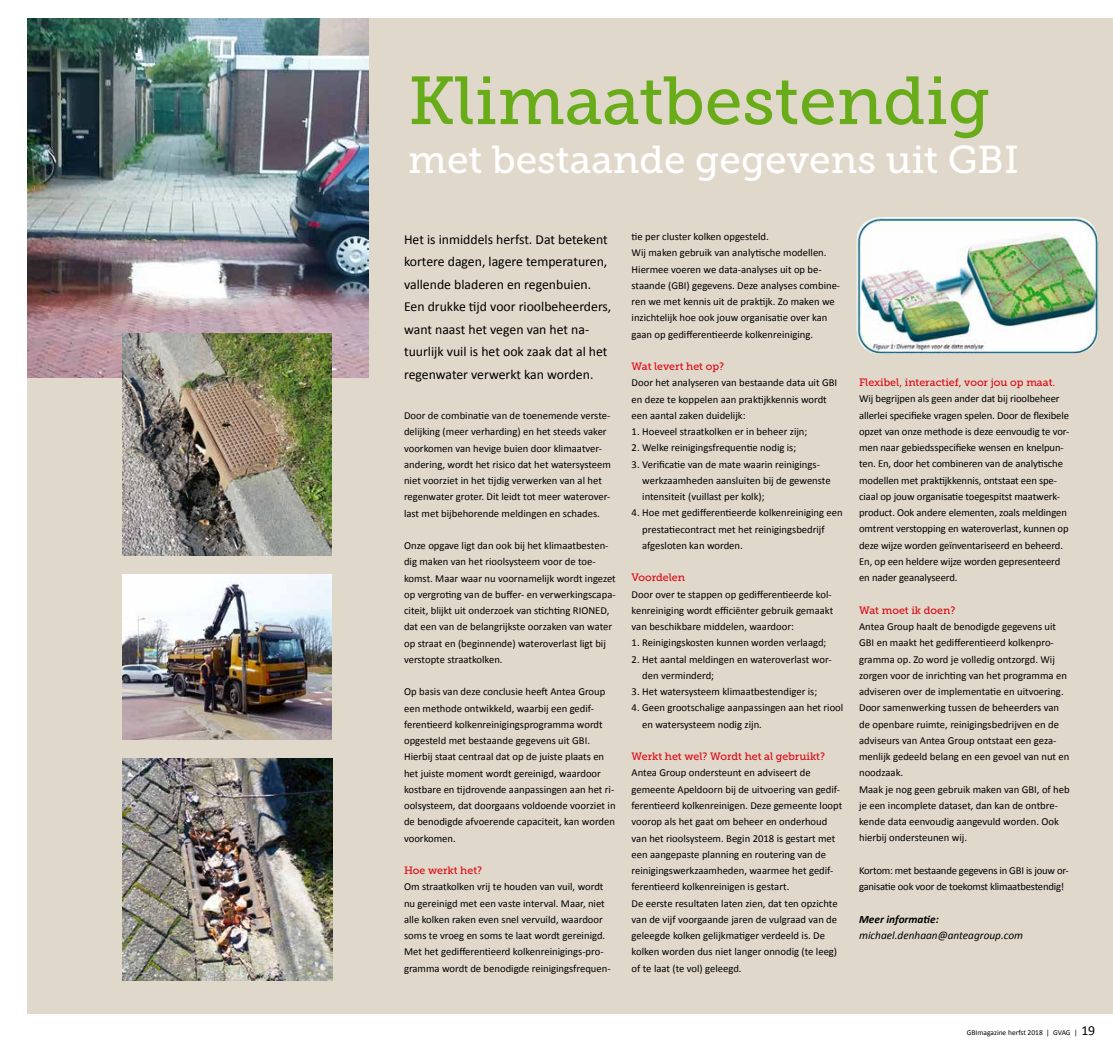
<style>
.page{position:relative;width:1113px;height:1053px;background:#fff}
.page>*{position:absolute;margin:0;border:0;box-sizing:border-box;transform-origin:0 0}
.t1{font:67.5px "Museo Slab 500";color:#69ac1a}
.t2{font:38.75px "Museo Slab 500";color:#fff}
.t3{font:13.75px/22.5px "Calibri";color:#000}
.t4{font:italic 11.25px "Calibri";color:#000}
.t5{font:italic 700 11.25px "Calibri";color:#000}
.t6{font:10.62px/16.2px "Calibri";color:#000}
.t7{font:10.62px "Museo Slab 500";color:#de0411}
.t8{font:10.62px/16.2px "Calibri";letter-spacing:-.02em;color:#000}
.t9{font:7.5px "Calibri";color:#000}
.s1{font-size:13.75px}
</style>
<div class="page">
<div style="left:27px;top:18px;width:1086px;height:995px;background:#e0d8ca"></div>
<img style="left:123px;top:758px;width:210px;height:222px">
<img style="left:27px;top:18px;width:342px;height:359px">
<img style="left:123px;top:333px;width:208px;height:222px">
<img style="left:123px;top:574px;width:208px;height:165px">
<img style="left:856px;top:217px;width:242px;height:137px">
<h1 class="t1" style="left:408px;top:63px;width:583px">Klimaatbestendig</h1>
<h2 class="t2" style="left:408px;top:138px;width:612px">met bestaande gegevens uit GBI</h2>
<p class="t3" style="left:404px;top:227px;width:209px">Het is inmiddels herfst. Dat betekent kortere dagen, lagere temperaturen, vallende bladeren en regenbuien.<br>Een drukke tijd voor rioolbeheerders, want naast het vegen van het na&shy;tuurlijk vuil is het ook zaak dat al het regenwater verwerkt kan worden.</p>
<p class="t6" style="left:404px;top:407px;width:208px">Door de combinatie van de toenemende verste&shy;delijking (meer verharding) en het steeds vaker voorkomen van hevige buien door klimaatver&shy;andering, wordt het risico dat het watersysteem niet voorziet in het tijdig verwerken van al het regenwater groter. Dit leidt tot meer waterover&shy;last met bijbehorende meldingen en schades.</p>
<p class="t6" style="left:404px;top:537px;width:213px">Onze opgave ligt dan ook bij het klimaatbesten&shy;dig maken van het rioolsysteem voor de toe&shy;komst. Maar waar nu voornamelijk wordt ingezet op vergroting van de buffer- en verwerkingscapa&shy;citeit, blijkt uit onderzoek van stichting RIONED, dat een van de belangrijkste oorzaken van water op straat en (beginnende) wateroverlast ligt bij verstopte straatkolken.</p>
<p class="t6" style="left:404px;top:683px;width:213px">Op basis van deze conclusie heeft Antea Group een methode ontwikkeld, waarbij een gedif&shy;ferentieerd kolkenreinigingsprogramma wordt opgesteld met bestaande gegevens uit GBI.<br>Hierbij staat centraal dat op de juiste plaats en het juiste moment wordt gereinigd, waardoor kostbare en tijdrovende aanpassingen aan het ri&shy;oolsysteem, dat doorgaans voldoende voorziet in de benodigde afvoerende capaciteit, kan worden voorkomen.</p>
<p class="t7" style="left:404px;top:864px;width:80px">Hoe werkt het?</p>
<p class="t6" style="left:404px;top:878px;width:208px">Om straatkolken vrij te houden van vuil, wordt nu gereinigd met een vaste interval. Maar, niet alle kolken raken even snel vervuild, waardoor soms te vroeg en soms te laat wordt gereinigd.<br>Met het gedifferentieerd kolkenreinigings-pro&shy;gramma wordt de benodigde reinigingsfrequen-</p>
<p class="t6" style="left:631px;top:228px;width:210px">tie per cluster kolken opgesteld.<br>Wij maken gebruik van analytische modellen.<br>Hiermee voeren we data-analyses uit op be&shy;staande (GBI) gegevens. Deze analyses combine&shy;ren we met kennis uit de praktijk. Zo maken we inzichtelijk hoe ook jouw organisatie over kan gaan op gedifferentieerde kolkenreiniging.</p>
<p class="t7" style="left:631px;top:360px;width:94px">Wat levert het op?</p>
<p class="t6" style="left:631px;top:374px;width:207px">Door het analyseren van bestaande data uit GBI en deze te koppelen aan praktijkkennis wordt een aantal zaken duidelijk:</p>
<p class="t6" style="left:631px;top:423px;width:177px">1. Hoeveel straatkolken er in beheer zijn;</p>
<p class="t6" style="left:631px;top:439px;width:166px">2. Welke reinigingsfrequentie nodig is;</p>
<p class="t6" style="left:642px;top:455px;width:190px;text-indent:-11px">3. Verificatie van de mate waarin reinigings&shy;werkzaamheden aansluiten bij de gewenste intensiteit (vuillast per kolk);</p>
<p class="t6" style="left:642px;top:504px;width:202px;text-indent:-11px">4. Hoe met gedifferentieerde kolkenreiniging een prestatiecontract met het reinigingsbedrijf afgesloten kan worden.</p>
<p class="t7" style="left:631px;top:571px;width:55px">Voordelen</p>
<p class="t6" style="left:631px;top:585px;width:203px">Door over te stappen op gedifferentieerde kol&shy;kenreiniging wordt efficiënter gebruik gemaakt van beschikbare middelen, waardoor:</p>
<p class="t6" style="left:631px;top:634px;width:196px">1. Reinigingskosten kunnen worden verlaagd;</p>
<p class="t6" style="left:642px;top:650px;width:191px;text-indent:-11px">2. Het aantal meldingen en wateroverlast wor&shy;den verminderd;</p>
<p class="t6" style="left:631px;top:683px;width:187px">3. Het watersysteem klimaatbestendiger is;</p>
<p class="t6" style="left:642px;top:699px;width:203px;text-indent:-11px">4. Geen grootschalige aanpassingen aan het riool en watersysteem nodig zijn.</p>
<p class="t7" style="left:631px;top:750px;width:195px">Werkt het wel? Wordt het al gebruikt?</p>
<p class="t6" style="left:631px;top:764px;width:212px">Antea Group ondersteunt en adviseert de gemeente Apeldoorn bij de uitvoering van gedif&shy;ferentieerd kolkenreinigen. Deze gemeente loopt voorop als het gaat om beheer en onderhoud van het rioolsysteem. Begin 2018 is gestart met een aangepaste planning en routering van de reinigingswerkzaamheden, waarmee het gedif&shy;ferentieerd kolkenreinigen is gestart.<br>De eerste resultaten laten zien, dat ten opzichte van de vijf voorgaande jaren de vulgraad van de geleegde kolken gelijkmatiger verdeeld is. De kolken worden dus niet langer onnodig (te leeg) of te laat (te vol) geleegd.</p>
<p class="t7" style="left:859px;top:376px;width:198px">Flexibel, interactief, voor jou op maat.</p>
<p class="t6" style="left:859px;top:390px;width:212px">Wij begrijpen als geen ander dat bij rioolbeheer allerlei specifieke vragen spelen. Door de flexibele opzet van onze methode is deze eenvoudig te vor&shy;men naar gebiedsspecifieke wensen en knelpun&shy;ten. En, door het combineren van de analytische modellen met praktijkkennis, ontstaat een spe&shy;ciaal op jouw organisatie toegespitst maatwerk&shy;product. Ook andere elementen, zoals meldingen omtrent verstopping en wateroverlast, kunnen op deze wijze worden geïnventariseerd en beheerd.<br>En, op een heldere wijze worden gepresenteerd en nader geanalyseerd.</p>
<p class="t7" style="left:859px;top:604px;width:98px">Wat moet ik doen?</p>
<p class="t6" style="left:859px;top:618px;width:212px">Antea Group haalt de benodigde gegevens uit GBI en maakt het gedifferentieerd kolkenpro&shy;gramma op. Zo word je volledig ontzorgd. Wij zorgen voor de inrichting van het programma en adviseren over de implementatie en uitvoering.<br>Door samenwerking tussen de beheerders van de openbare ruimte, reinigingsbedrijven en de adviseurs van Antea Group ontstaat een geza&shy;menlijk gedeeld belang en een gevoel van nut en noodzaak.<br>Maak je nog geen gebruik maken van GBI, of heb je een incomplete dataset, dan kan de ontbre&shy;kende data eenvoudig aangevuld worden. Ook hierbij ondersteunen wij.</p>
<p class="t8" style="left:859px;top:861px;width:211px">Kortom: met bestaande gegevens in GBI is jouw or&shy;ganisatie ook voor de toekomst klimaatbestendig!</p>
<p class="t5" style="left:859px;top:912px;width:81px">Meer informatie:</p>
<p class="t4" style="left:859px;top:927px;width:166px">michael.denhaan@anteagroup.com</p>
<p class="t9" style="left:966px;top:1027px;width:130px">GBImagazine herfst 2018 | GVAG | <span class="s1">19</span></p>
</div>
